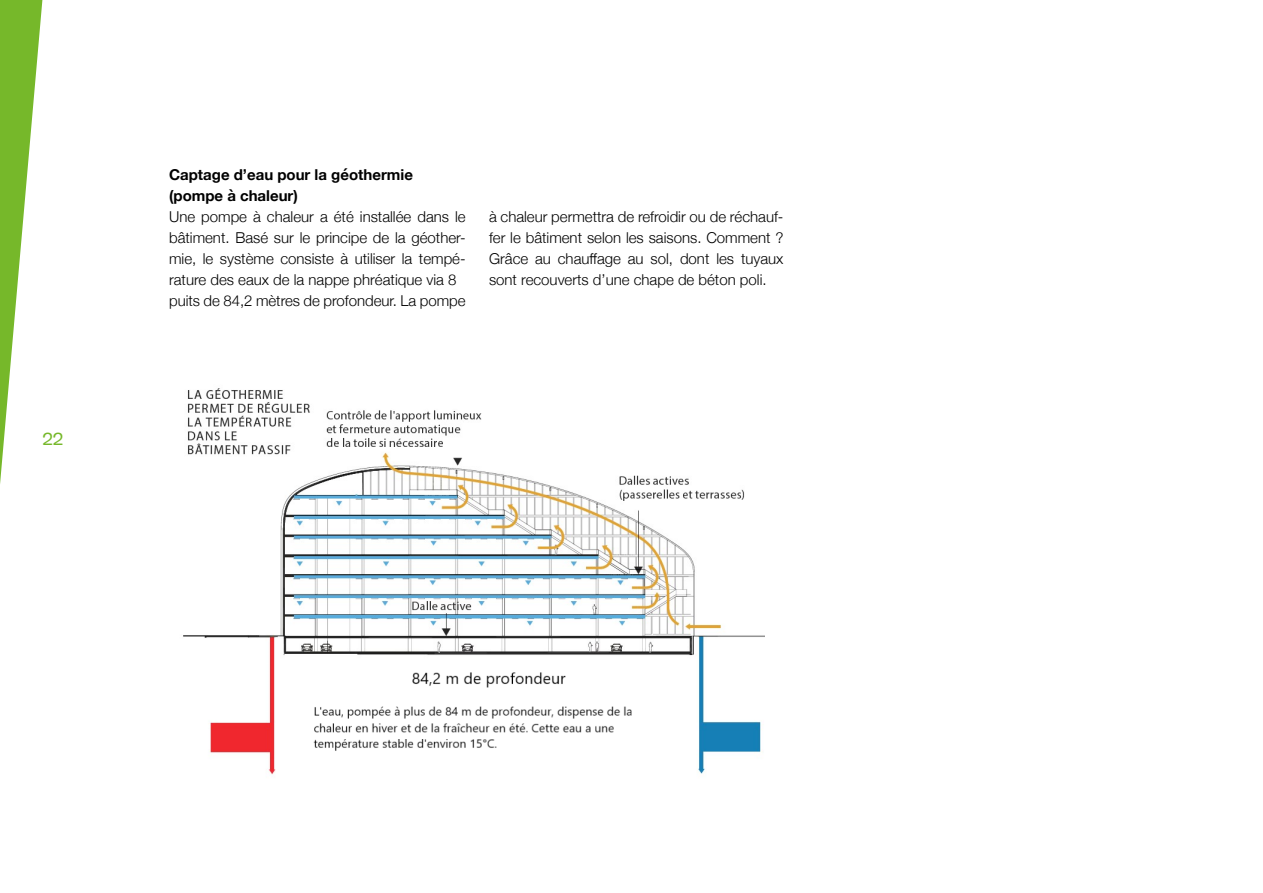
<style>
.page{position:relative;width:1263px;height:893px;background:#fff}
.page>*{position:absolute;margin:0;border:0;box-sizing:border-box;transform-origin:0 0}
.t1{font:18px "Mija";color:#76b82a}
.t2{font:300 15px/21px "Helvetica Neue";color:#000;text-align:justify}
.t3{font:700 15px/21px "Helvetica Neue";color:#000}
</style>
<div class="page">
<img style="left:183px;top:388px;width:581px;height:387px">
<svg style="left:0;top:0;width:42px;height:484px"></svg>
<p class="t1" style="left:43px;top:429px;width:22px">22</p>
<p class="t3" style="left:169px;top:165px;width:245px">Captage d’eau pour la géothermie (pompe à chaleur)</p>
<p class="t2" style="left:169px;top:205px;width:298px;text-align:left">Une pompe à chaleur a été installée dans le bâtiment. Basé sur le principe de la géother&shy;mie, le système consiste à utiliser la tempé&shy;rature des eaux de la nappe phréatique via 8 puits de 84,2 mètres de profondeur. La pompe</p>
<p class="t2" style="left:489px;top:205px;width:296px">à chaleur permettra de refroidir ou de réchauf&shy;fer le bâtiment selon les saisons. Comment ?<br>Grâce au chauffage au sol, dont les tuyaux sont recouverts d’une chape de béton poli.</p>
</div>
